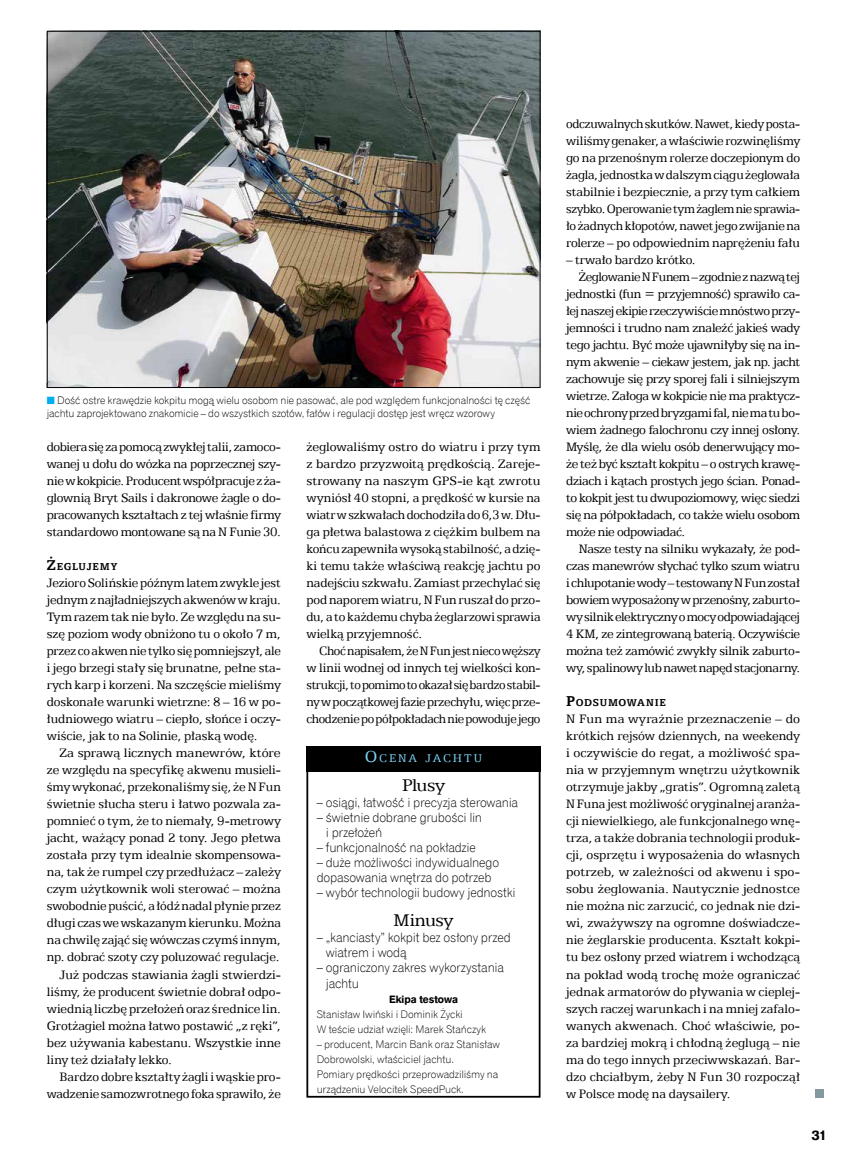
<style>
.page{position:relative;width:864px;height:1170px;background:#fff}
.page>*{position:absolute;margin:0;border:0;box-sizing:border-box;transform-origin:0 0}
.t1{font:19.05px "Egyptian 505 EU";letter-spacing:-.02em;color:#000}
.t2{font:13.8px/17px "Egyptian 505 EU";letter-spacing:-.015em;color:#000;text-align:justify}
.t3{font:13.8px/17px "Egyptian 505 EU";letter-spacing:-.015em;color:#000;text-align:justify;scale:.96 1}
.t4{font:13.8px/17px "Egyptian 505 EU";letter-spacing:-.015em;color:#000;text-align:justify;scale:.95 1}
.t5{font:13.8px/17px "Egyptian 505 EU";letter-spacing:-.015em;color:#000;text-align:justify;scale:.94 1}
.t6{font:13.8px "Egyptian 505 EU";letter-spacing:-.035em;color:#000}
.t7{font:13.8px "Egyptian 505 EU";letter-spacing:.005em;color:#000}
.t8{font:13.8px "Gothic 725 Blk EU";color:#000}
.t9{font:12.9px/15px "Gothic 720 Lt EU";letter-spacing:-.015em;color:#000}
.t10{font:12.6px "Egyptian 505 EU";letter-spacing:.155em;color:#7ed3f7}
.t11{font:700 11.4px "Egyptian 505 EU";letter-spacing:.065em;color:#000}
.t12{font:10.5px/15px "Gothic 720 Lt EU";letter-spacing:-.015em;color:#000}
.t13{font:10.5px "Gothic 725 Blk EU";letter-spacing:-.005em;color:#000}
.s1{color:#00aeef}
.s2{font-size:16.2px}
.s3{font-size:18px}
</style>
<div class="page">
<div style="left:306px;top:746px;width:234px;height:351px;border:2px solid #000"></div>
<div style="left:306px;top:746px;width:234px;height:25px;background:#000"></div>
<img style="left:49px;top:33px;width:489px;height:353px">
<div style="left:814px;top:1089px;width:9px;height:8px;background:#84989f"></div>
<p class="t12" style="left:47px;top:393px;width:485px;line-height:13.5px"><span class="s1">■</span> Dość ostre krawędzie kokpitu mogą wielu osobom nie pasować, ale pod względem funkcjonalności tę część jachtu zaprojektowano znakomicie – do wszystkich szotów, fałów i regulacji dostęp jest wręcz wzorowy</p>
<p class="t2" style="left:47px;top:438px;width:235px">dobiera się za pomocą zwykłej talii, zamoco&shy;wanej u dołu do wózka na poprzecznej szy&shy;nie w kokpicie. Producent współpracuje z ża&shy;glownią Bryt Sails i dakronowe żagle o do&shy;pracowanych kształtach z tej właśnie firmy standardowo montowane są na N Funie 30.</p>
<p class="t11" style="left:47px;top:560px;width:72px"><span class="s2">Ż</span>EGLUJEMY</p>
<p class="t3" style="left:47px;top:574px;width:245px">Jezioro Solińskie późnym latem zwykle jest jednym z najładniejszych akwenów w kraju.<br>Tym razem tak nie było. Ze względu na su&shy;szę poziom wody obniżono tu o około 7 m, przez co akwen nie tylko się pomniejszył, ale i jego brzegi stały się brunatne, pełne sta&shy;rych karp i korzeni. Na szczęście mieliśmy doskonałe warunki wietrzne: 8 – 16 w po&shy;łudniowego wiatru – ciepło, słońce i oczy&shy;wiście, jak to na Solinie, płaską wodę.</p>
<p class="t2" style="left:60px;top:744px;width:223px">Za sprawą licznych manewrów, które</p>
<p class="t2" style="left:47px;top:761px;width:235px">ze względu na specyfikę akwenu musieli-</p>
<p class="t2" style="left:47px;top:778px;width:235px">śmy wykonać, przekonaliśmy się, że N Fun</p>
<p class="t2" style="left:47px;top:795px;width:235px">świetnie słucha steru i łatwo pozwala za-</p>
<p class="t2" style="left:47px;top:812px;width:235px">pomnieć o tym, że to niemały, 9-metrowy</p>
<p class="t2" style="left:47px;top:829px;width:235px">jacht, ważący ponad 2 tony. Jego płetwa</p>
<p class="t2" style="left:47px;top:846px;width:235px">została przy tym idealnie skompensowa-</p>
<p class="t2" style="left:47px;top:863px;width:235px">na, tak że rumpel czy przedłużacz – zależy</p>
<p class="t2" style="left:47px;top:880px;width:235px">czym użytkownik woli sterować – można</p>
<p class="t3" style="left:47px;top:897px;width:245px">swobodnie puścić, a łódź nadal płynie przez</p>
<p class="t3" style="left:47px;top:914px;width:245px">długi czas we wskazanym kierunku. Można</p>
<p class="t2" style="left:47px;top:931px;width:235px">na chwilę zająć się wówczas czymś innym,</p>
<p class="t2" style="left:47px;top:948px;width:234px">np. dobrać szoty czy poluzować regulacje.</p>
<p class="t2" style="left:60px;top:965px;width:223px">Już podczas stawiania żagli stwierdzi-</p>
<p class="t2" style="left:47px;top:982px;width:235px">liśmy, że producent świetnie dobrał odpo-</p>
<p class="t2" style="left:47px;top:999px;width:235px">wiednią liczbę przełożeń oraz średnice lin.</p>
<p class="t2" style="left:47px;top:1016px;width:235px">Grotżagiel można łatwo postawić „z ręki”,</p>
<p class="t7" style="left:47px;top:1034px;width:235px">bez używania kabestanu. Wszystkie inne</p>
<p class="t2" style="left:47px;top:1050px;width:127px">liny też działały lekko.</p>
<p class="t2" style="left:60px;top:1067px;width:223px">Bardzo dobre kształty żagli i wąskie pro-</p>
<p class="t3" style="left:47px;top:1084px;width:245px">wadzenie samozwrotnego foka sprawiło, że</p>
<p class="t2" style="left:306px;top:438px;width:235px">żeglowaliśmy ostro do wiatru i przy tym z bardzo przyzwoitą prędkością. Zareje&shy;strowany na naszym GPS-ie kąt zwrotu wyniósł 40 stopni, a prędkość w kursie na wiatr w szkwałach dochodziła do 6,3 w. Dłu&shy;ga płetwa balastowa z ciężkim bulbem na końcu zapewniła wysoką stabilność, a dzię&shy;ki temu także właściwą reakcję jachtu po nadejściu szkwału. Zamiast przechylać się pod naporem wiatru, N Fun ruszał do przo&shy;du, a to każdemu chyba żeglarzowi sprawia wielką przyjemność.</p>
<p class="t5" style="left:306px;top:642px;width:250px;text-indent:13px">Choć napisałem, że N Fun jest nieco węższy w linii wodnej od innych tej wielkości kon&shy;strukcji, to pomimo to okazał się bardzo stabil&shy;ny w początkowej fazie przechyłu, więc prze&shy;chodzenie po półpokładach nie powoduje jego</p>
<p class="t10" style="left:364px;top:750px;width:119px"><span class="s3">O</span>CENA JACHTU</p>
<h1 class="t1" style="left:402px;top:773px;width:44px">Plusy</h1>
<p class="t9" style="left:316px;top:795px;width:203px">– osiągi, łatwość i precyzja sterowania</p>
<p class="t9" style="left:325px;top:810px;width:158px;text-indent:-9px">– świetnie dobrane grubości lin i przełożeń</p>
<p class="t9" style="left:316px;top:840px;width:161px">– funkcjonalność na pokładzie</p>
<p class="t9" style="left:316px;top:855px;width:184px">– duże możliwości indywidualnego dopasowania wnętrza do potrzeb</p>
<p class="t9" style="left:316px;top:885px;width:200px">– wybór technologii budowy jednostki</p>
<h1 class="t1" style="left:393px;top:908px;width:61px">Minusy</h1>
<p class="t9" style="left:325px;top:930px;width:186px;text-indent:-9px">– „kanciasty” kokpit bez osłony przed wiatrem i wodą</p>
<p class="t9" style="left:325px;top:960px;width:180px;text-indent:-9px">– ograniczony zakres wykorzystania jachtu</p>
<p class="t13" style="left:389px;top:992px;width:70px">Ekipa testowa</p>
<p class="t12" style="left:316px;top:1006px;width:171px">Stanisław Iwiński i Dominik Życki<br>W teście udział wzięli: Marek Stańczyk</p>
<p class="t12" style="left:316px;top:1036px;width:185px">– producent, Marcin Bank oraz Stanisław Dobrowolski, właściciel jachtu.<br>Pomiary prędkości przeprowadziliśmy na urządzeniu Velocitek SpeedPuck.</p>
<p class="t4" style="left:566px;top:115px;width:248px">odczuwalnych skutków. Nawet, kiedy posta&shy;wiliśmy genaker, a właściwie rozwinęliśmy go na przenośnym rolerze doczepionym do żagla, jednostka w dalszym ciągu żeglowała stabilnie i bezpiecznie, a przy tym całkiem szybko. Operowanie tym żaglem nie sprawia&shy;ło żadnych kłopotów, nawet jego zwijanie na rolerze – po odpowiednim naprężeniu fału</p>
<p class="t2" style="left:566px;top:251px;width:131px">– trwało bardzo krótko.</p>
<p class="t3" style="left:578px;top:268px;width:232px">Żeglowanie N Funem – zgodnie z nazwą tej</p>
<p class="t2" style="left:566px;top:285px;width:235px">jednostki (fun = przyjemność) sprawiło ca-</p>
<p class="t2" style="left:566px;top:302px;width:235px">łej naszej ekipie rzeczywiście mnóstwo przy-</p>
<p class="t2" style="left:566px;top:319px;width:235px">jemności i trudno nam znaleźć jakieś wady</p>
<p class="t2" style="left:566px;top:336px;width:235px">tego jachtu. Być może ujawniłyby się na in-</p>
<p class="t6" style="left:566px;top:353px;width:235px">nym akwenie – ciekaw jestem, jak np. jacht</p>
<p class="t2" style="left:566px;top:370px;width:235px">zachowuje się przy sporej fali i silniejszym</p>
<p class="t2" style="left:566px;top:387px;width:235px">wietrze. Załoga w kokpicie nie ma praktycz-</p>
<p class="t3" style="left:566px;top:404px;width:245px">nie ochrony przed bryzgami fal, nie ma tu bo-</p>
<p class="t2" style="left:566px;top:421px;width:235px">wiem żadnego falochronu czy innej osłony.</p>
<p class="t2" style="left:566px;top:438px;width:235px">Myślę, że dla wielu osób denerwujący mo-</p>
<p class="t2" style="left:566px;top:455px;width:235px">że też być kształt kokpitu – o ostrych krawę-</p>
<p class="t2" style="left:566px;top:472px;width:235px">dziach i kątach prostych jego ścian. Ponad-</p>
<p class="t2" style="left:566px;top:489px;width:235px">to kokpit jest tu dwupoziomowy, więc siedzi</p>
<p class="t2" style="left:566px;top:506px;width:235px">się na półpokładach, co także wielu osobom</p>
<p class="t2" style="left:566px;top:523px;width:121px">może nie odpowiadać.</p>
<p class="t2" style="left:578px;top:540px;width:223px">Nasze testy na silniku wykazały, że pod-</p>
<p class="t2" style="left:566px;top:557px;width:235px">czas manewrów słychać tylko szum wiatru</p>
<p class="t2" style="left:566px;top:574px;width:235px">i chlupotanie wody – testowany N Fun został</p>
<p class="t2" style="left:566px;top:591px;width:235px">bowiem wyposażony w przenośny, zaburto-</p>
<p class="t3" style="left:566px;top:608px;width:245px">wy silnik elektryczny o mocy odpowiadającej</p>
<p class="t2" style="left:566px;top:625px;width:235px">4 KM, ze zintegrowaną baterią. Oczywiście</p>
<p class="t2" style="left:566px;top:642px;width:235px">można też zamówić zwykły silnik zaburto-</p>
<p class="t2" style="left:566px;top:659px;width:235px">wy, spalinowy lub nawet napęd stacjonarny.</p>
<p class="t11" style="left:566px;top:696px;width:101px"><span class="s2">P</span>ODSUMOWANIE</p>
<p class="t2" style="left:566px;top:710px;width:235px">N Fun ma wyraźnie przeznaczenie – do krótkich rejsów dziennych, na weekendy i oczywiście do regat, a możliwość spa&shy;nia w przyjemnym wnętrzu użytkownik otrzymuje jakby „gratis”. Ogromną zaletą N Funa jest możliwość oryginalnej aranża&shy;cji niewielkiego, ale funkcjonalnego wnę&shy;trza, a także dobrania technologii produk&shy;cji, osprzętu i wyposażenia do własnych potrzeb, w zależności od akwenu i spo&shy;sobu żeglowania. Nautycznie jednostce nie można nic zarzucić, co jednak nie dzi&shy;wi, zważywszy na ogromne doświadcze&shy;nie żeglarskie producenta. Kształt kokpi&shy;tu bez osłony przed wiatrem i wchodzącą na pokład wodą trochę może ograniczać jednak armatorów do pływania w cieplej&shy;szych raczej warunkach i na mniej zafalo&shy;wanych akwenach. Choć właściwie, po&shy;za bardziej mokrą i chłodną żeglugą – nie ma do tego innych przeciwwskazań. Bar&shy;dzo chciałbym, żeby N Fun 30 rozpoczął w Polsce modę na daysailery.</p>
<p class="t8" style="left:811px;top:1126px;width:17px">31</p>
</div>
